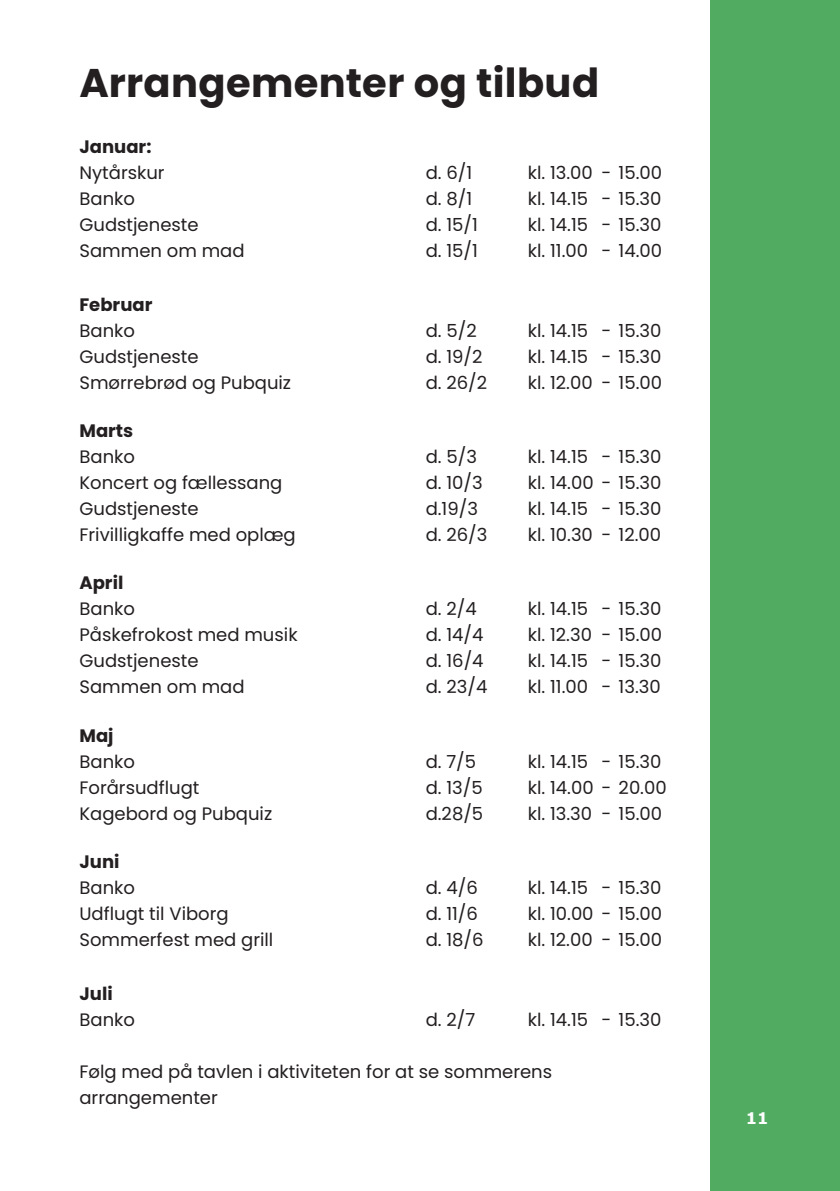
<style>
.page{position:relative;width:840px;height:1191px;background:#fff}
.page>*{position:absolute;margin:0;border:0;box-sizing:border-box;transform-origin:0 0}
.Underoverskrift{font:700 40px "Poppins";letter-spacing:.01em;color:#231f20}
.brødtekst{font:18px/26px "Poppins";color:#231f20}
.Mellemrubrik{font:700 18px "Poppins";color:#231f20}
.t1{font:700 16px "Verdana";color:#fff}
</style>
<div class="page">
<div style="left:710px;top:0;width:129px;height:1191px;background:#51ac62"></div>
<h2 class="Underoverskrift" style="left:79px;top:60px;width:521px">Arrangementer og tilbud</h2>
<h3 class="Mellemrubrik" style="left:79px;top:136px;width:73px">Januar:</h3>
<p class="brødtekst" style="left:79px;top:160px;width:87px">Nytårskur</p>
<p class="brødtekst" style="left:425px;top:160px;width:48px">d. 6/1</p>
<p class="brødtekst" style="left:527px;top:160px;width:136px">kl. 13.00 - 15.00</p>
<p class="brødtekst" style="left:79px;top:186px;width:57px">Banko</p>
<p class="brødtekst" style="left:425px;top:186px;width:48px">d. 8/1</p>
<p class="brødtekst" style="left:527px;top:186px;width:135px">kl. 14.15 - 15.30</p>
<p class="brødtekst" style="left:79px;top:212px;width:121px">Gudstjeneste</p>
<p class="brødtekst" style="left:425px;top:212px;width:54px">d. 15/1</p>
<p class="brødtekst" style="left:527px;top:212px;width:135px">kl. 14.15 - 15.30</p>
<p class="brødtekst" style="left:79px;top:238px;width:167px">Sammen om mad</p>
<p class="brødtekst" style="left:425px;top:238px;width:54px">d. 15/1</p>
<p class="brødtekst" style="left:527px;top:238px;width:136px">kl. 11.00 - 14.00</p>
<h3 class="Mellemrubrik" style="left:79px;top:294px;width:74px">Februar</h3>
<p class="brødtekst" style="left:79px;top:318px;width:57px">Banko</p>
<p class="brødtekst" style="left:425px;top:318px;width:52px">d. 5/2</p>
<p class="brødtekst" style="left:527px;top:318px;width:135px">kl. 14.15 - 15.30</p>
<p class="brødtekst" style="left:79px;top:344px;width:121px">Gudstjeneste</p>
<p class="brødtekst" style="left:425px;top:344px;width:58px">d. 19/2</p>
<p class="brødtekst" style="left:527px;top:344px;width:135px">kl. 14.15 - 15.30</p>
<p class="brødtekst" style="left:79px;top:370px;width:213px">Smørrebrød og Pubquiz</p>
<p class="brødtekst" style="left:425px;top:370px;width:63px">d. 26/2</p>
<p class="brødtekst" style="left:527px;top:370px;width:136px">kl. 12.00 - 15.00</p>
<h3 class="Mellemrubrik" style="left:79px;top:420px;width:55px">Marts</h3>
<p class="brødtekst" style="left:79px;top:444px;width:57px">Banko</p>
<p class="brødtekst" style="left:425px;top:444px;width:53px">d. 5/3</p>
<p class="brødtekst" style="left:527px;top:444px;width:135px">kl. 14.15 - 15.30</p>
<p class="brødtekst" style="left:79px;top:470px;width:204px">Koncert og fællessang</p>
<p class="brødtekst" style="left:425px;top:470px;width:58px">d. 10/3</p>
<p class="brødtekst" style="left:527px;top:470px;width:135px">kl. 14.00 - 15.30</p>
<p class="brødtekst" style="left:79px;top:496px;width:121px">Gudstjeneste</p>
<p class="brødtekst" style="left:425px;top:496px;width:54px">d.19/3</p>
<p class="brødtekst" style="left:527px;top:496px;width:135px">kl. 14.15 - 15.30</p>
<p class="brødtekst" style="left:79px;top:522px;width:218px">Frivilligkaffe med oplæg</p>
<p class="brødtekst" style="left:425px;top:522px;width:63px">d. 26/3</p>
<p class="brødtekst" style="left:527px;top:522px;width:135px">kl. 10.30 - 12.00</p>
<h3 class="Mellemrubrik" style="left:79px;top:572px;width:45px">April</h3>
<p class="brødtekst" style="left:79px;top:596px;width:57px">Banko</p>
<p class="brødtekst" style="left:425px;top:596px;width:52px">d. 2/4</p>
<p class="brødtekst" style="left:527px;top:596px;width:135px">kl. 14.15 - 15.30</p>
<p class="brødtekst" style="left:79px;top:622px;width:219px">Påskefrokost med musik</p>
<p class="brødtekst" style="left:425px;top:622px;width:59px">d. 14/4</p>
<p class="brødtekst" style="left:527px;top:622px;width:136px">kl. 12.30 - 15.00</p>
<p class="brødtekst" style="left:79px;top:648px;width:121px">Gudstjeneste</p>
<p class="brødtekst" style="left:425px;top:648px;width:59px">d. 16/4</p>
<p class="brødtekst" style="left:527px;top:648px;width:135px">kl. 14.15 - 15.30</p>
<p class="brødtekst" style="left:79px;top:674px;width:167px">Sammen om mad</p>
<p class="brødtekst" style="left:425px;top:674px;width:63px">d. 23/4</p>
<p class="brødtekst" style="left:527px;top:674px;width:134px">kl. 11.00 - 13.30</p>
<h3 class="Mellemrubrik" style="left:79px;top:724px;width:36px">Maj</h3>
<p class="brødtekst" style="left:79px;top:748px;width:57px">Banko</p>
<p class="brødtekst" style="left:425px;top:748px;width:52px">d. 7/5</p>
<p class="brødtekst" style="left:527px;top:748px;width:135px">kl. 14.15 - 15.30</p>
<p class="brødtekst" style="left:79px;top:774px;width:121px">Forårsudflugt</p>
<p class="brødtekst" style="left:425px;top:774px;width:58px">d. 13/5</p>
<p class="brødtekst" style="left:527px;top:774px;width:140px">kl. 14.00 - 20.00</p>
<p class="brødtekst" style="left:79px;top:800px;width:194px">Kagebord og Pubquiz</p>
<p class="brødtekst" style="left:425px;top:800px;width:59px">d.28/5</p>
<p class="brødtekst" style="left:527px;top:800px;width:136px">kl. 13.30 - 15.00</p>
<h3 class="Mellemrubrik" style="left:79px;top:850px;width:41px">Juni</h3>
<p class="brødtekst" style="left:79px;top:874px;width:57px">Banko</p>
<p class="brødtekst" style="left:425px;top:874px;width:54px">d. 4/6</p>
<p class="brødtekst" style="left:527px;top:874px;width:135px">kl. 14.15 - 15.30</p>
<p class="brødtekst" style="left:79px;top:900px;width:151px">Udflugt til Viborg</p>
<p class="brødtekst" style="left:425px;top:900px;width:54px">d. 11/6</p>
<p class="brødtekst" style="left:527px;top:900px;width:136px">kl. 10.00 - 15.00</p>
<p class="brødtekst" style="left:79px;top:926px;width:195px">Sommerfest med grill</p>
<p class="brødtekst" style="left:425px;top:926px;width:59px">d. 18/6</p>
<p class="brødtekst" style="left:527px;top:926px;width:136px">kl. 12.00 - 15.00</p>
<h3 class="Mellemrubrik" style="left:79px;top:982px;width:35px">Juli</h3>
<p class="brødtekst" style="left:79px;top:1006px;width:57px">Banko</p>
<p class="brødtekst" style="left:425px;top:1006px;width:51px">d. 2/7</p>
<p class="brødtekst" style="left:527px;top:1006px;width:135px">kl. 14.15 - 15.30</p>
<p class="brødtekst" style="left:79px;top:1058px;width:474px">Følg med på tavlen i aktiviteten for at se sommerens arrangementer</p>
<p class="t1" style="left:745px;top:1107px;width:24px">11</p>
</div>
